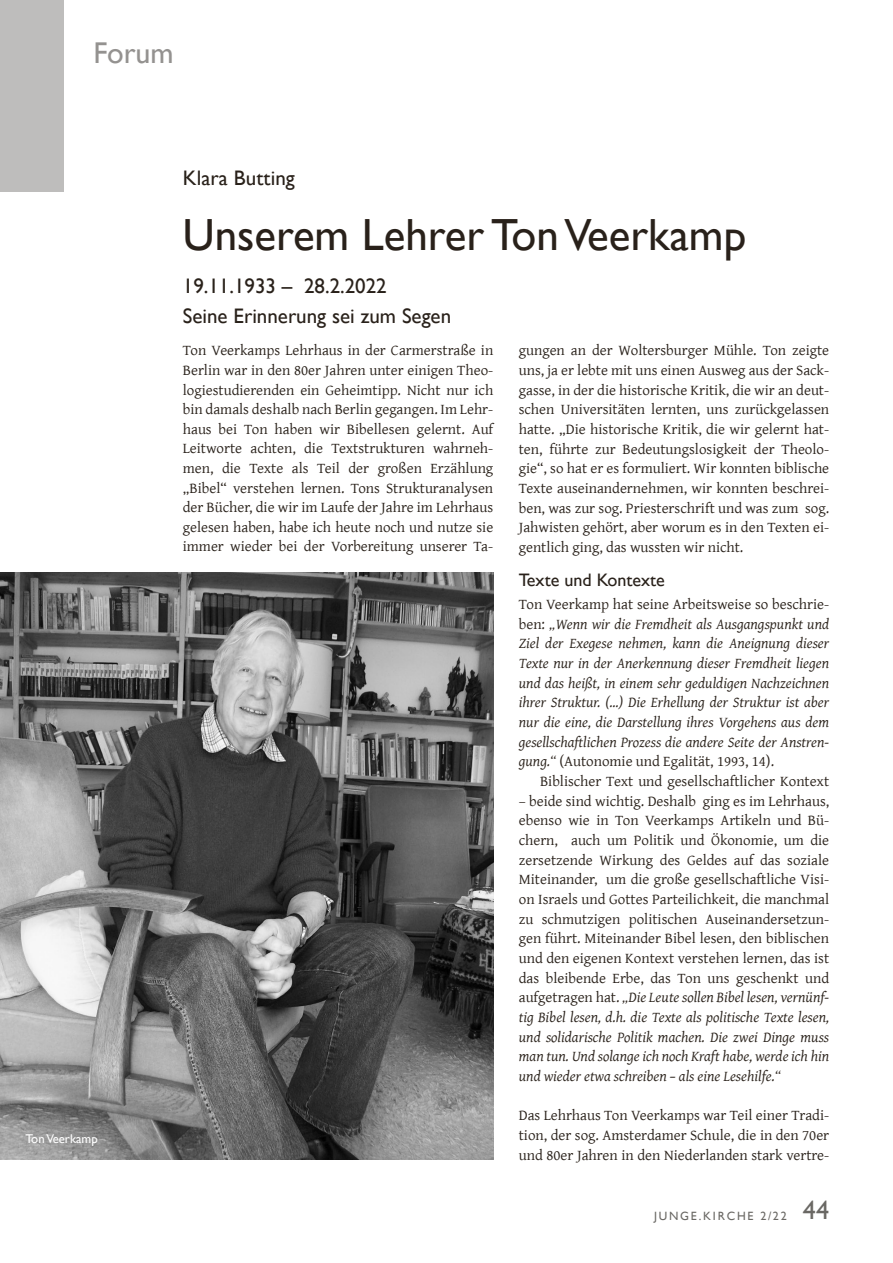
<style>
.page{position:relative;width:893px;height:1263px;background:#fff}
.page>*{position:absolute;margin:0;border:0;box-sizing:border-box;transform-origin:0 0}
.t1{font:45px "Gill Sans";color:#29211a}
.t2{font:30px "Gill Sans";color:#949290}
.t3{font:21px/30px "Gill Sans";color:#29211a}
.t4{font:18px "Gill Sans";color:#29211a}
.t5{font:15px/19.6px "Gentium";color:#29211a;text-align:justify}
.t6{font:italic 15px/19.6px "Gentium";color:#29211a;text-align:justify}
.t7{font:12.75px "Gill Sans";color:#fff}
.t8{font:12px "Gill Sans";letter-spacing:.15em;color:#6a6864}
.s1{font-style:normal}
.s2{font-style:italic}
.s3{font-size:26.25px}
</style>
<div class="page">
<div style="left:0;top:0;width:64px;height:191px;background:#bebdbc"></div>
<img style="left:0;top:573px;width:493px;height:587px">
<h2 class="t2" style="left:94px;top:35px;width:82px">Forum</h2>
<p class="t7" style="left:26px;top:1131px;width:74px">Ton Veerkamp</p>
<h3 class="t3" style="left:183px;top:163px;width:114px">Klara Butting</h3>
<h1 class="t1" style="left:183px;top:209px;width:565px">Unserem Lehrer Ton Veerkamp</h1>
<h3 class="t3" style="left:183px;top:271px;width:270px">19.11.1933 – 28.2.2022<br>Seine Erinnerung sei zum Segen</h3>
<p class="t5" style="left:183px;top:340px;width:312px">Ton Veerkamps Lehrhaus in der Carmerstraße in Berlin war in den 80er Jahren unter einigen Theo&shy;logiestudierenden ein Geheimtipp. Nicht nur ich bin damals deshalb nach Berlin gegangen. Im Lehr&shy;haus bei Ton haben wir Bibellesen gelernt. Auf Leitworte achten, die Textstrukturen wahrneh&shy;men, die Texte als Teil der großen Erzählung „Bibel“ verstehen lernen. Tons Strukturanalysen der Bücher, die wir im Laufe der Jahre im Lehrhaus gelesen haben, habe ich heute noch und nutze sie immer wieder bei der Vorbereitung unserer Ta-</p>
<p class="t5" style="left:519px;top:340px;width:312px">gungen an der Woltersburger Mühle. Ton zeigte uns, ja er lebte mit uns einen Ausweg aus der Sack&shy;gasse, in der die historische Kritik, die wir an deut&shy;schen Universitäten lernten, uns zurückgelassen hatte. „Die historische Kritik, die wir gelernt hat&shy;ten, führte zur Bedeutungslosigkeit der Theolo&shy;gie“, so hat er es formuliert. Wir konnten biblische Texte auseinandernehmen, wir konnten beschrei&shy;ben, was zur sog. Priesterschrift und was zum sog.<br>Jahwisten gehört, aber worum es in den Texten ei&shy;gentlich ging, das wussten wir nicht.</p>
<p class="t4" style="left:519px;top:569px;width:148px">Texte und Kontexte</p>
<p class="t6" style="left:519px;top:593px;width:312px"><span class="s1">Ton Veerkamp hat seine Arbeitsweise so beschrie&shy;ben:</span> „Wenn wir die Fremdheit als Ausgangspunkt und Ziel der Exegese nehmen, kann die Aneignung dieser Texte nur in der Anerkennung dieser Fremdheit liegen und das heißt, in einem sehr geduldigen Nachzeichnen ihrer Struktur. (…) Die Erhellung der Struktur ist aber nur die eine, die Darstellung ihres Vorgehens aus dem gesellschaftlichen Prozess die andere Seite der Anstren&shy;gung.“ <span class="s1">(Autonomie und Egalität, 1993, 14).</span></p>
<p class="t5" style="left:540px;top:770px;width:291px">Biblischer Text und gesellschaftlicher Kontext</p>
<p class="t5" style="left:519px;top:790px;width:312px">– beide sind wichtig. Deshalb ging es im Lehrhaus, ebenso wie in Ton Veerkamps Artikeln und Bü&shy;chern, auch um Politik und Ökonomie, um die zersetzende Wirkung des Geldes auf das soziale Miteinander, um die große gesellschaftliche Visi&shy;on Israels und Gottes Parteilichkeit, die manchmal zu schmutzigen politischen Auseinandersetzun&shy;gen führt. Miteinander Bibel lesen, den biblischen und den eigenen Kontext verstehen lernen, das ist das bleibende Erbe, das Ton uns geschenkt und aufgetragen hat. <span class="s2">„Die Leute sollen Bibel lesen, vernünf&shy;tig Bibel lesen, d.h. die Texte als politische Texte lesen, und solidarische Politik machen. Die zwei Dinge muss man tun. Und solange ich noch Kraft habe, werde ich hin und wieder etwa schreiben – als eine Lesehilfe.“</span></p>
<p class="t5" style="left:519px;top:1105px;width:312px">Das Lehrhaus Ton Veerkamps war Teil einer Tradi&shy;tion, der sog. Amsterdamer Schule, die in den 70er und 80er Jahren in den Niederlanden stark vertre-</p>
<p class="t8" style="left:654px;top:1209px;width:177px">JUNGE.KIRCHE 2/22 <span class="s3">44</span></p>
</div>
